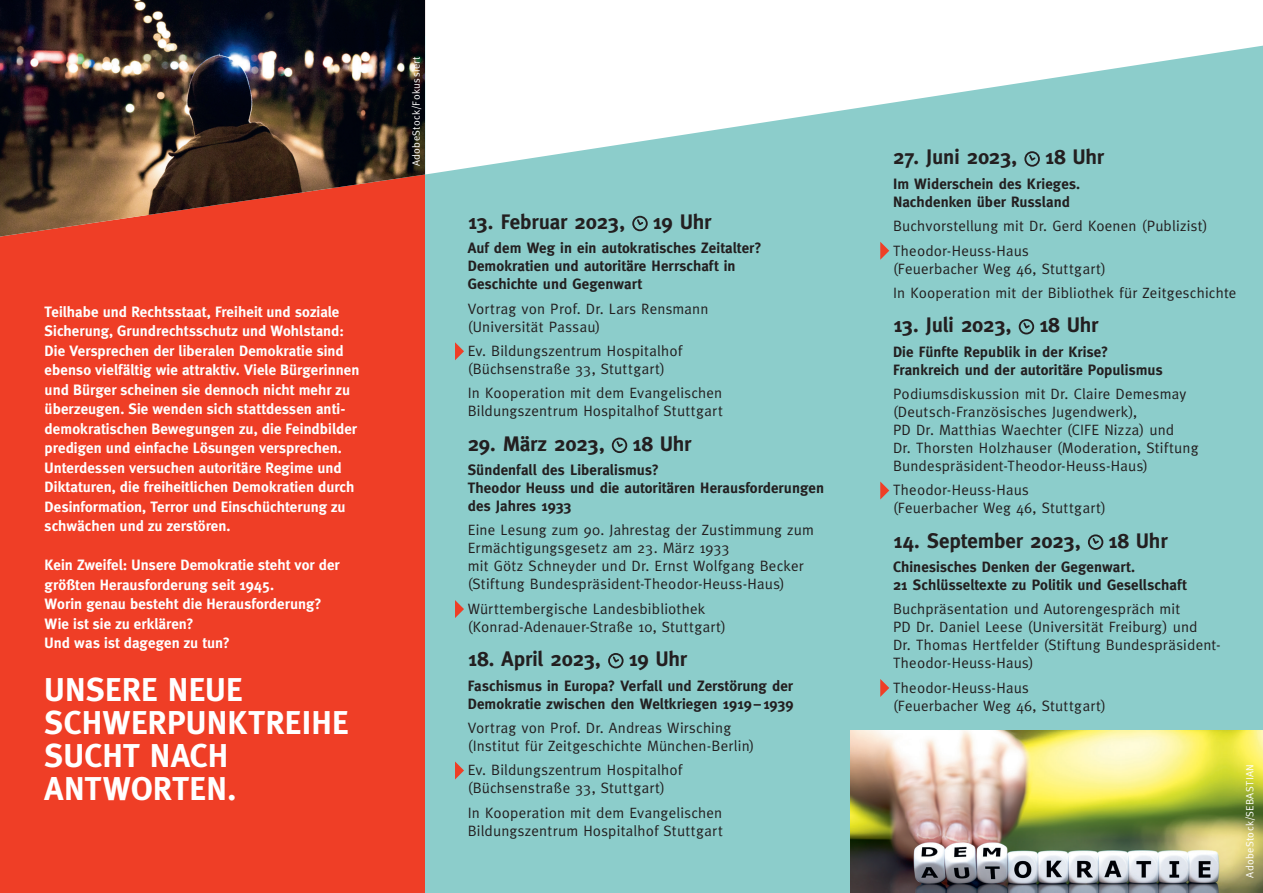
<style>
.page{position:relative;width:1263px;height:893px;background:#fff}
.page>*{position:absolute;margin:0;border:0;box-sizing:border-box;transform-origin:0 0}
.t1{font:700 33px/33px "Meta";letter-spacing:.01em;color:#fff}
.t2{font:700 21px "Meta";letter-spacing:-.005em;color:#231f20}
.t3{font:15px/18px "Meta";letter-spacing:.015em;color:#231f20}
.t4{font:700 15px/19.5px "Meta";letter-spacing:.005em;color:#fff}
.t5{font:700 15px/18px "Meta";letter-spacing:.005em;color:#231f20}
.t6{font:10.5px "Meta";letter-spacing:.035em;color:#fff}
</style>
<div class="page">
<div style="left:0;top:237px;width:425px;height:656px;background:#ef3e26"></div>
<img style="left:0;top:0;width:425px;height:237px">
<div style="left:425px;top:37px;width:838px;height:856px;background:#8ccdcb"></div>
<div style="left:632px;top:216px;width:16px;height:15px;border:2px solid #231f20;border-radius:50%"></div>
<svg style="left:635px;top:218px;width:10px;height:9px"></svg>
<svg style="left:455px;top:342px;width:9px;height:18px"></svg>
<div style="left:612px;top:438px;width:15px;height:15px;border:2px solid #231f20;border-radius:50%"></div>
<svg style="left:615px;top:439px;width:9px;height:10px"></svg>
<svg style="left:455px;top:600px;width:9px;height:18px"></svg>
<div style="left:608px;top:653px;width:15px;height:15px;border:2px solid #231f20;border-radius:50%"></div>
<svg style="left:611px;top:655px;width:10px;height:9px"></svg>
<svg style="left:455px;top:761px;width:9px;height:18px"></svg>
<svg style="left:880px;top:242px;width:9px;height:18px"></svg>
<div style="left:1019px;top:319px;width:15px;height:15px;border:2px solid #231f20;border-radius:50%"></div>
<svg style="left:1022px;top:321px;width:9px;height:9px"></svg>
<svg style="left:880px;top:481px;width:9px;height:18px"></svg>
<div style="left:1088px;top:534px;width:15px;height:16px;border:2px solid #231f20;border-radius:50%"></div>
<svg style="left:1091px;top:536px;width:9px;height:8px"></svg>
<svg style="left:880px;top:679px;width:9px;height:18px"></svg>
<svg style="left:425px;top:0;width:838px;height:174px;fill:#fff"></svg>
<img style="left:850px;top:730px;width:413px;height:163px">
<p class="t4" style="left:45px;top:302px;width:316px">Teilhabe und Rechtsstaat, Freiheit und soziale Sicherung, Grundrechtsschutz und Wohlstand:<br>Die Versprechen der liberalen Demokratie sind ebenso vielfältig wie attraktiv. Viele Bürgerinnen und Bürger scheinen sie dennoch nicht mehr zu überzeugen. Sie wenden sich stattdessen anti&shy;demokratischen Bewegungen zu, die Feindbilder predigen und einfache Lösungen versprechen.<br>Unterdessen versuchen autoritäre Regime und Diktaturen, die freiheitlichen Demokratien durch Desinformation, Terror und Einschüchterung zu schwächen und zu zerstören.</p>
<p class="t4" style="left:45px;top:555px;width:296px">Kein Zweifel: Unsere Demokratie steht vor der größten Herausforderung seit 1945.<br>Worin genau besteht die Herausforderung?<br>Wie ist sie zu erklären?<br>Und was ist dagegen zu tun?</p>
<h1 class="t1" style="left:45px;top:673px;width:306px">UNSERE NEUE<br>SCHWERPUNKTREIHE<br>SUCHT NACH<br>ANTWORTEN.</h1>
<p class="t6" style="left:410px;top:166px;width:112px;rotate:-90deg">AdobeStock/Fokussiert</p>
<h2 class="t2" style="left:468px;top:209px;width:159px">13. Februar 2023,</h2>
<h2 class="t2" style="left:653px;top:209px;width:60px">19 Uhr</h2>
<p class="t5" style="left:468px;top:239px;width:295px">Auf dem Weg in ein autokratisches Zeitalter?<br>Demokratien und autoritäre Herrschaft in<br>Geschichte und Gegenwart</p>
<p class="t3" style="left:468px;top:299px;width:242px">Vortrag von Prof. Dr. Lars Rensmann (Universität Passau)</p>
<p class="t3" style="left:468px;top:342px;width:216px">Ev. Bildungszentrum Hospitalhof (Büchsenstraße 33, Stuttgart)</p>
<p class="t3" style="left:468px;top:384px;width:257px">In Kooperation mit dem Evangelischen<br>Bildungszentrum Hospitalhof Stuttgart</p>
<h2 class="t2" style="left:468px;top:431px;width:138px">29. März 2023,</h2>
<h2 class="t2" style="left:632px;top:431px;width:61px">18 Uhr</h2>
<p class="t5" style="left:468px;top:461px;width:358px">Sündenfall des Liberalismus?<br>Theodor Heuss und die autoritären Herausforderungen des Jahres 1933</p>
<p class="t3" style="left:468px;top:521px;width:348px">Eine Lesung zum 90. Jahrestag der Zustimmung zum Ermächtigungsgesetz am 23. März 1933<br>mit Götz Schneyder und Dr. Ernst Wolfgang Becker (Stiftung Bundespräsident-Theodor-Heuss-Haus)</p>
<p class="t3" style="left:468px;top:599px;width:260px">Württembergische Landesbibliothek (Konrad-Adenauer-Straße 10, Stuttgart)</p>
<h2 class="t2" style="left:468px;top:647px;width:135px">18. April 2023,</h2>
<h2 class="t2" style="left:628px;top:647px;width:60px">19 Uhr</h2>
<p class="t5" style="left:468px;top:676px;width:327px">Faschismus in Europa? Verfall und Zerstörung der<br>Demokratie zwischen den Weltkriegen 1919 – 1939</p>
<p class="t3" style="left:468px;top:718px;width:288px">Vortrag von Prof. Dr. Andreas Wirsching (Institut für Zeitgeschichte München-Berlin)</p>
<p class="t3" style="left:468px;top:761px;width:216px">Ev. Bildungszentrum Hospitalhof (Büchsenstraße 33, Stuttgart)</p>
<p class="t3" style="left:468px;top:803px;width:257px">In Kooperation mit dem Evangelischen<br>Bildungszentrum Hospitalhof Stuttgart</p>
<h2 class="t2" style="left:893px;top:145px;width:126px">27. Juni 2023,</h2>
<h2 class="t2" style="left:1045px;top:145px;width:61px">18 Uhr</h2>
<p class="t5" style="left:893px;top:174px;width:189px">Im Widerschein des Krieges.<br>Nachdenken über Russland</p>
<p class="t3" style="left:893px;top:213px;width:316px;line-height:24.5px">Buchvorstellung mit Dr. Gerd Koenen (Publizist)<br>Theodor-Heuss-Haus</p>
<p class="t3" style="left:893px;top:256px;width:345px;line-height:24.3px">(Feuerbacher Weg 46, Stuttgart)<br>In Kooperation mit der Bibliothek für Zeitgeschichte</p>
<h2 class="t2" style="left:893px;top:313px;width:120px">13. Juli 2023,</h2>
<h2 class="t2" style="left:1039px;top:313px;width:61px">18 Uhr</h2>
<p class="t5" style="left:893px;top:342px;width:271px">Die Fünfte Republik in der Krise?<br>Frankreich und der autoritäre Populismus</p>
<p class="t3" style="left:893px;top:384px;width:307px">Podiumsdiskussion mit Dr. Claire Demesmay (Deutsch-Französisches Jugendwerk),<br>PD Dr. Matthias Waechter (CIFE Nizza) und<br>Dr. Thorsten Holzhauser (Moderation, Stiftung Bundespräsident-Theodor-Heuss-Haus)</p>
<p class="t3" style="left:893px;top:481px;width:214px">Theodor-Heuss-Haus (Feuerbacher Weg 46, Stuttgart)</p>
<h2 class="t2" style="left:893px;top:528px;width:189px">14. September 2023,</h2>
<h2 class="t2" style="left:1108px;top:528px;width:61px">18 Uhr</h2>
<p class="t5" style="left:893px;top:558px;width:295px">Chinesisches Denken der Gegenwart.<br>21 Schlüsseltexte zu Politik und Gesellschaft</p>
<p class="t3" style="left:893px;top:600px;width:329px">Buchpräsentation und Autorengespräch mit<br>PD Dr. Daniel Leese (Universität Freiburg) und<br>Dr. Thomas Hertfelder (Stiftung Bundespräsident-Theodor-Heuss-Haus)</p>
<p class="t3" style="left:893px;top:678px;width:214px">Theodor-Heuss-Haus (Feuerbacher Weg 46, Stuttgart)</p>
<p class="t6" style="left:1244px;top:878px;width:115px;rotate:-90deg">AdobeStock/SEBASTIAN</p>
</div>
